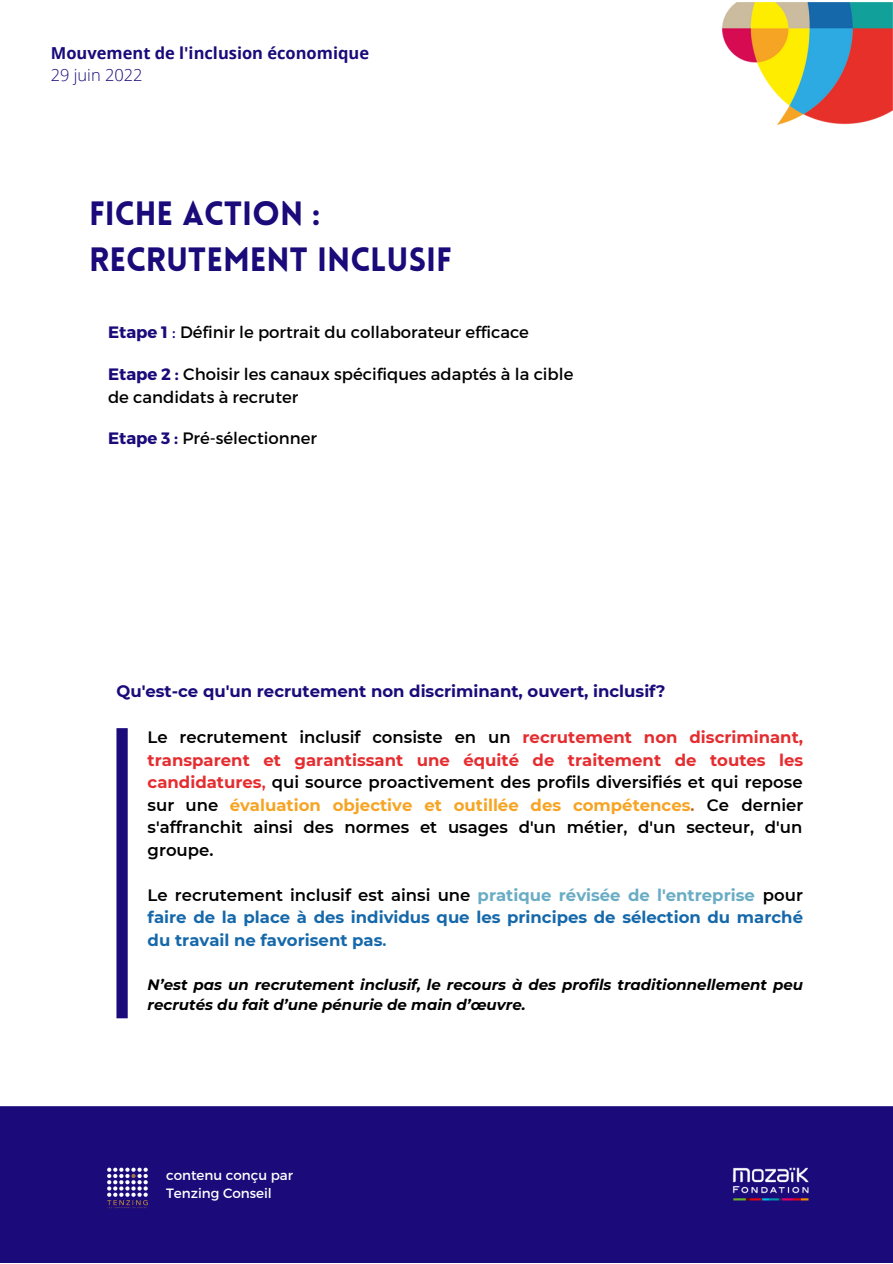
<style>
.page{position:relative;width:893px;height:1264px;background:#fff}
.page>*{position:absolute;margin:0;border:0;box-sizing:border-box;transform-origin:0 0}
.t1{font:900 33px/46px "Lovelo";color:#1a0a7a}
.t2{font:600 16.5px/22.5px "Montserrat";color:#000;text-align:justify}
.t3{font:700 16.5px/22.5px "Montserrat";color:#1568aa;text-align:justify}
.t4{font:16.5px/22.5px "Montserrat";color:#000}
.t5{font:700 16.5px "Montserrat";color:#1a0a7a}
.t6{font:700 16.5px "Open Sans";color:#1a0a7a}
.t7{font:300 16.5px "Open Sans";color:#1a0a7a}
.t8{font:italic 700 15px/20.2px "Montserrat";color:#000}
.t9{font:13.5px/18px "Montserrat";color:#fff}
.s1{font-weight:700;color:#1a0a7a}
.s2{color:#1a0a7a}
.s3{font-weight:700;color:#e52d30}
.s4{color:#e52d30}
.s5{font-weight:700;color:#f6a424}
.s6{color:#ba5c21}
.s7{font-weight:600;color:#000}
.s8{color:#69acc4}
.s9{font-weight:600}
</style>
<div class="page">
<img style="left:722px;top:3px;width:170px;height:121px">
<div style="left:0;top:1106px;width:892px;height:156px;background:#1a0a7a"></div>
<div style="left:116px;top:728px;width:12px;height:290px;background:#1a0a7a"></div>
<img style="left:722px;top:1162px;width:97px;height:42px">
<img style="left:102px;top:1162px;width:51px;height:51px">
<p class="t6" style="left:51px;top:41px;width:319px">Mouvement de l'inclusion économique</p>
<p class="t7" style="left:51px;top:64px;width:93px">29 juin 2022</p>
<h1 class="t1" style="left:89px;top:194px;width:364px">FICHE ACTION :<br>RECRUTEMENT INCLUSIF</h1>
<p class="t4" style="left:108px;top:320px;width:422px"><span class="s1">Etape 1</span> <span class="s2">:</span> Définir le portrait du collaborateur efficace</p>
<p class="t4" style="left:108px;top:362px;width:467px"><span class="s1">Etape 2 :</span> Choisir les canaux spécifiques adaptés à la cible de candidats à recruter</p>
<p class="t4" style="left:108px;top:426px;width:210px"><span class="s1">Etape 3 :</span> Pré-sélectionner</p>
<p class="t5" style="left:116px;top:680px;width:550px">Qu'est-ce qu'un recrutement non discriminant, ouvert, inclusif?</p>
<p class="t2" style="left:148px;top:726px;width:657px">Le recrutement inclusif consiste en un <span class="s3">recrutement non discriminant, transparent et garantissant une équité de traitement de toutes les candidatures</span><span class="s4">,</span> qui source proactivement des profils diversifiés et qui repose sur une <span class="s5">évaluation objective et outillée des compétences</span><span class="s6">.</span> Ce dernier s'affranchit ainsi des normes et usages d'un métier, d'un secteur, d'un groupe.</p>
<p class="t3" style="left:148px;top:883px;width:657px"><span class="s7">Le recrutement inclusif est ainsi une</span> <span class="s8">pratique révisée de l'entreprise</span> <span class="s7">pour </span>faire de la place à des individus que les principes de sélection du marché du travail ne favorisent pas<span class="s9">.</span></p>
<p class="t8" style="left:148px;top:974px;width:657px">N’est pas un recrutement inclusif, le recours à des profils traditionnellement peu recrutés du fait d’une pénurie de main d’œuvre.</p>
<p class="t9" style="left:166px;top:1165px;width:128px">contenu conçu par<br>Tenzing Conseil</p>
</div>
